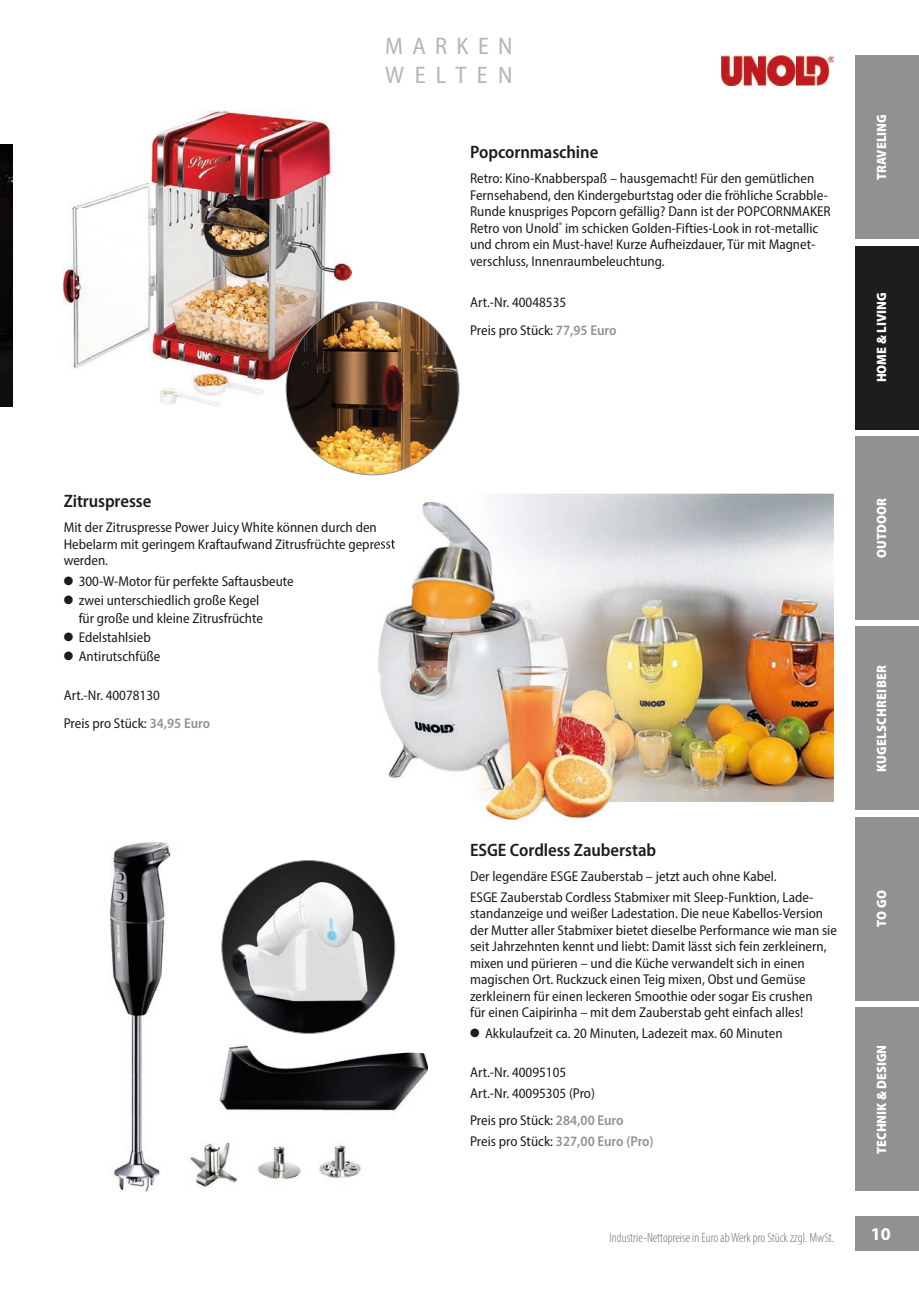
<style>
.page{position:relative;width:919px;height:1289px;background:#fff}
.page>*{position:absolute;margin:0;border:0;box-sizing:border-box;transform-origin:0 0}
.t1{font:semi-condensed 24px/28.8px "Myriad Pro";letter-spacing:.395em;color:#b6b5b5}
.t2{font:600 semi-condensed 18px "Myriad Pro";letter-spacing:-.005em;color:#1d1d1b}
.t3{font:700 18px "Myriad Pro";color:#fff}
.t4{font:semi-condensed 14.25px/16.5px "Myriad Pro";color:#1d1d1b}
.t5{font:300 condensed 13.5px "Myriad Pro";color:#70706f}
.t6{font:900 semi-condensed 13.5px "Myriad Pro";color:#fff}
.t7{font:900 semi-condensed 13.5px "Myriad Pro";letter-spacing:.02em;color:#fff}
.s1{font-weight:600;color:#939292}
</style>
<div class="page">
<div style="left:855px;top:1216px;width:63px;height:34px;background:#919190"></div>
<div style="left:855px;top:55px;width:63px;height:184px;background:#919190"></div>
<div style="left:855px;top:246px;width:63px;height:183px;background:#1d1d1b"></div>
<div style="left:855px;top:436px;width:63px;height:184px;background:#919190"></div>
<div style="left:855px;top:626px;width:63px;height:184px;background:#919190"></div>
<div style="left:855px;top:816px;width:63px;height:184px;background:#919190"></div>
<div style="left:855px;top:1007px;width:63px;height:184px;background:#919190"></div>
<img style="left:721px;top:55px;width:112px;height:30px">
<img style="left:0;top:145px;width:13px;height:261px">
<img style="left:64px;top:110px;width:287px;height:296px">
<img style="left:286px;top:302px;width:173px;height:172px">
<img style="left:615px;top:544px;width:218px;height:257px">
<img style="left:378px;top:502px;width:92px;height:159px">
<img style="left:378px;top:661px;width:92px;height:117px">
<img style="left:485px;top:801px;width:130px;height:20px">
<img style="left:377px;top:538px;width:18px;height:13px">
<img style="left:470px;top:502px;width:145px;height:299px">
<img style="left:111px;top:842px;width:317px;height:349px">
<img style="left:222px;top:860px;width:173px;height:173px;border-radius:86px">
<h1 class="t1" style="left:385px;top:31px;width:129px">MARKEN<br>WELTEN</h1>
<p class="t2" style="left:470px;top:141px;width:130px">Popcornmaschine</p>
<p class="t4" style="left:470px;top:170px;width:362px">Retro: Kino-Knabberspaß – hausgemacht! Für den gemütlichen Fernsehabend, den Kindergeburtstag oder die fröhliche Scrabble-Runde knuspriges Popcorn gefällig? Dann ist der POPCORNMAKER Retro von Unold<sup>®</sup> im schicken Golden-Fifties-Look in rot-metallic und chrom ein Must-have! Kurze Aufheizdauer, Tür mit Magnet&shy;verschluss, Innenraumbeleuchtung.</p>
<p class="t4" style="left:470px;top:288px;width:148px;line-height:27.3px">Art.-Nr. 40048535<br>Preis pro Stück: <span class="s1">77,95 Euro</span></p>
<p class="t6" style="left:872px;top:180px;width:67px;rotate:-90deg">TRAVELING</p>
<p class="t6" style="left:872px;top:382px;width:91px;rotate:-90deg">HOME &amp; LIVING</p>
<p class="t2" style="left:64px;top:489px;width:89px">Zitruspresse</p>
<p class="t4" style="left:64px;top:519px;width:333px">Mit der Zitruspresse Power Juicy White können durch den<br>Hebelarm mit geringem Kraftaufwand Zitrusfrüchte gepresst werden.</p>
<p class="t4" style="left:64px;top:572px;width:231px">● 300-W-Motor für perfekte Saftausbeute</p>
<p class="t4" style="left:64px;top:590px;width:201px;line-height:18.8px;text-align:right">● zwei unterschiedlich große Kegel für große und kleine Zitrusfrüchte</p>
<p class="t4" style="left:64px;top:629px;width:88px">● Edelstahlsieb</p>
<p class="t4" style="left:64px;top:647px;width:98px">● Antirutschfüße</p>
<p class="t4" style="left:64px;top:681px;width:148px;line-height:27.3px">Art.-Nr. 40078130<br>Preis pro Stück: <span class="s1">34,95 Euro</span></p>
<p class="t7" style="left:872px;top:558px;width:62px;rotate:-90deg">OUTDOOR</p>
<p class="t2" style="left:470px;top:838px;width:188px">ESGE Cordless Zauberstab</p>
<p class="t4" style="left:470px;top:865px;width:345px;line-height:20.7px">Der legendäre ESGE Zauberstab – jetzt auch ohne Kabel.<br>ESGE Zauberstab Cordless Stabmixer mit Sleep-Funktion, Lade-</p>
<p class="t4" style="left:470px;top:904px;width:368px">standanzeige und weißer Ladestation. Die neue Kabellos-Version der Mutter aller Stabmixer bietet dieselbe Performance wie man sie seit Jahrzehnten kennt und liebt: Damit lässt sich fein zerkleinern, mixen und pürieren – und die Küche verwandelt sich in einen magischen Ort. Ruckzuck einen Teig mixen, Obst und Gemüse zerkleinern für einen leckeren Smoothie oder sogar Eis crushen<br>für einen Caipirinha – mit dem Zauberstab geht einfach alles!</p>
<p class="t4" style="left:470px;top:1024px;width:314px">● Akkulaufzeit ca. 20 Minuten, Ladezeit max. 60 Minuten</p>
<p class="t4" style="left:470px;top:1062px;width:126px;line-height:20.7px">Art.-Nr. 40095105<br>Art.-Nr. 40095305 (Pro)</p>
<p class="t4" style="left:470px;top:1110px;width:185px;line-height:20.9px">Preis pro Stück: <span class="s1">284,00 Euro<br></span>Preis pro Stück: <span class="s1">327,00 Euro (Pro)</span></p>
<p class="t7" style="left:872px;top:771px;width:108px;rotate:-90deg">KUGELSCHREIBER</p>
<p class="t6" style="left:872px;top:927px;width:38px;rotate:-90deg">TO GO</p>
<p class="t6" style="left:872px;top:1153px;width:110px;rotate:-90deg">TECHNIK &amp; DESIGN</p>
<p class="t5" style="left:609px;top:1229px;width:226px">Industrie-Nettopreise in Euro ab Werk pro Stück zzgl. MwSt.</p>
<p class="t3" style="left:870px;top:1222px;width:21px">10</p>
</div>
